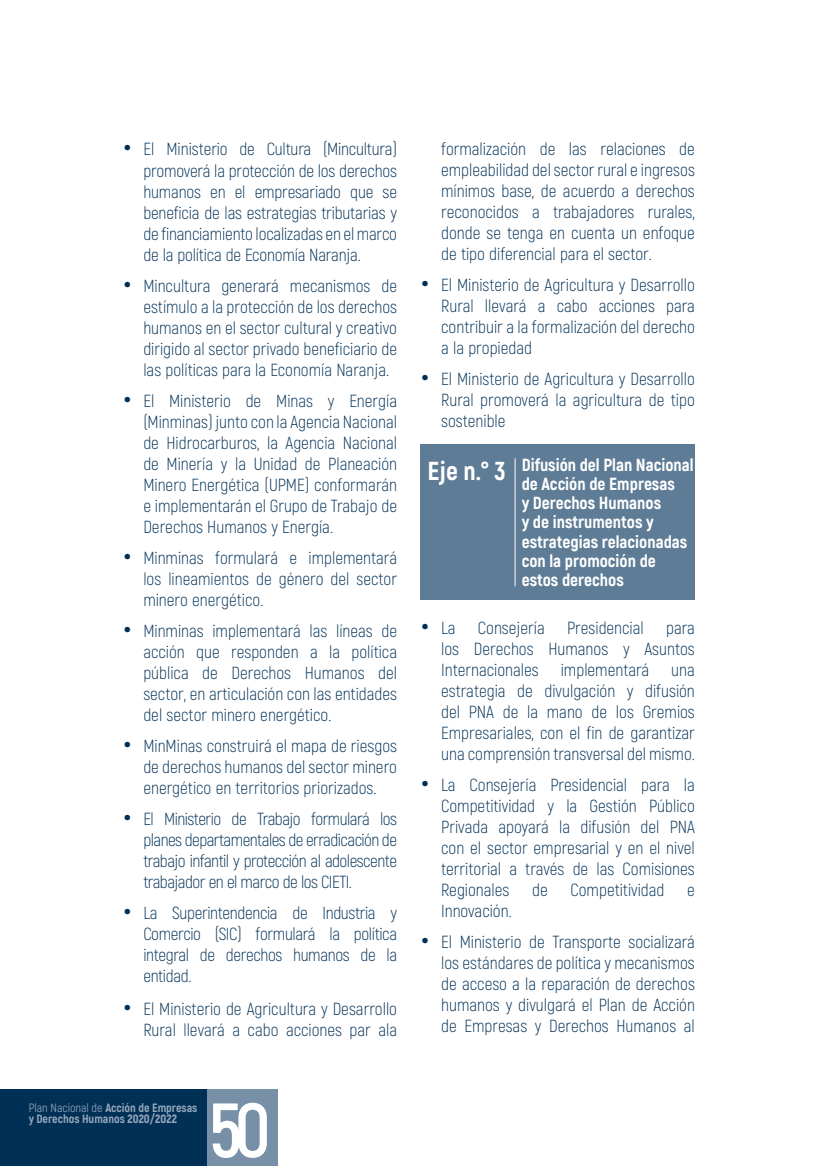
<style>
.page{position:relative;width:819px;height:1166px;background:#fff}
.page>*{position:absolute;margin:0;border:0;box-sizing:border-box;transform-origin:0 0}
.t1{font:700 76.65px "Akrobat";color:#fff}
.t2{font:800 25.9px "Akrobat";color:#fff}
.t3{font:300 17.5px/21px "Akrobat";color:#003056;text-align:justify}
.t4{font:800 17.5px/19.2px "Akrobat";color:#fff}
.t5{font:800 12.08px/10.8px "Akrobat";color:#94a5b9}
.s1{font-weight:800;font-size:29.75px}
.s2{font-weight:400}
.s3{font-weight:900}
</style>
<div class="page">
<div style="left:46px;top:1089px;width:232px;height:77px;background:#7890a7"></div>
<div style="left:0;top:1089px;width:207px;height:77px;background:#003056"></div>
<div style="left:420px;top:444px;width:274px;height:155px;background:#5e7c96"></div>
<hr style="left:514px;top:458px;width:1px;height:128px;background:#fff">
<p class="t3" style="left:124px;top:137px;width:274px;line-height:22.8px;text-align:right"><span class="s1">•</span> El Ministerio de Cultura (Mincultura) promoverá la protección de los derechos</p>
<p class="t3" style="left:143px;top:182px;width:255px">humanos en el empresariado que se beneficia de las estrategias tributarias y de financiamiento localizadas en el marco de la política de Economía Naranja.</p>
<p class="t3" style="left:143px;top:276px;width:255px;text-indent:-19px"><span class="s1">•</span> Mincultura generará mecanismos de estímulo a la protección de los derechos humanos en el sector cultural y creativo dirigido al sector privado beneficiario de las políticas para la Economía Naranja.</p>
<p class="t3" style="left:143px;top:391px;width:255px;text-indent:-19px"><span class="s1">•</span> El Ministerio de Minas y Energía (Minminas) junto con la Agencia Nacional de Hidrocarburos, la Agencia Nacional de Minería y la Unidad de Planeación Minero Energética (UPME) conformarán e implementarán el Grupo de Trabajo de Derechos Humanos y Energía.</p>
<p class="t3" style="left:143px;top:547px;width:255px;text-indent:-19px"><span class="s1">•</span> Minminas formulará e implementará los lineamientos de género del sector minero energético.</p>
<p class="t3" style="left:143px;top:620px;width:255px;text-indent:-19px"><span class="s1">•</span> Minminas implementará las líneas de acción que responden a la política pública de Derechos Humanos del sector, en articulación con las entidades del sector minero energético.</p>
<p class="t3" style="left:143px;top:735px;width:255px;text-indent:-19px"><span class="s1">•</span> MinMinas construirá el mapa de riesgos de derechos humanos del sector minero energético en territorios priorizados.</p>
<p class="t3" style="left:143px;top:808px;width:255px;text-indent:-19px"><span class="s1">•</span> El Ministerio de Trabajo formulará los planes departamentales de erradicación de trabajo infantil y protección al adolescente trabajador en el marco de los CIETI.</p>
<p class="t3" style="left:143px;top:902px;width:255px;text-indent:-19px"><span class="s1">•</span> La Superintendencia de Industria y Comercio (SIC) formulará la política integral de derechos humanos de la entidad.</p>
<p class="t3" style="left:124px;top:998px;width:274px;text-align:right"><span class="s1">•</span> El Ministerio de Agricultura y Desarrollo<br>Rural llevará a cabo acciones par ala</p>
<p class="t5" style="left:29px;top:1102px;width:170px"><span class="s2">Plan Nacional de</span> Acción de Empresas y Derechos Humanos <span class="s3">2020/2022</span></p>
<h1 class="t1" style="left:209px;top:1082px;width:63px">50</h1>
<p class="t3" style="left:441px;top:138px;width:255px">formalización de las relaciones de empleabilidad del sector rural e ingresos mínimos base, de acuerdo a derechos reconocidos a trabajadores rurales, donde se tenga en cuenta un enfoque de tipo diferencial para el sector.</p>
<p class="t3" style="left:441px;top:274px;width:255px;text-indent:-19px"><span class="s1">•</span> El Ministerio de Agricultura y Desarrollo Rural llevará a cabo acciones para contribuir a la formalización del derecho a la propiedad</p>
<p class="t3" style="left:441px;top:368px;width:255px;text-indent:-19px"><span class="s1">•</span> El Ministerio de Agricultura y Desarrollo Rural promoverá la agricultura de tipo sostenible</p>
<p class="t4" style="left:521px;top:455px;width:173px">Difusión del Plan Nacional de Acción de Empresas<br>y Derechos Humanos<br>y de instrumentos y estrategias relacionadas con la promoción de estos derechos</p>
<p class="t3" style="left:422px;top:617px;width:35px"><span class="s1">•</span> La</p>
<p class="t3" style="left:478px;top:617px;width:68px">Consejería</p>
<p class="t3" style="left:567px;top:617px;width:78px">Presidencial</p>
<h2 class="t2" style="left:427px;top:454px;width:80px">Eje n.° 3</h2>
<p class="t3" style="left:441px;top:617px;width:255px;text-indent:225px">para los Derechos Humanos y Asuntos Internacionales</p>
<p class="t3" style="left:560px;top:659px;width:90px">implementará</p>
<p class="t3" style="left:441px;top:659px;width:255px;text-indent:230px">una estrategia de divulgación y difusión del PNA de la mano de los Gremios Empresariales, con el fin de garantizar una comprensión transversal del mismo.</p>
<p class="t3" style="left:441px;top:774px;width:255px;text-indent:-19px"><span class="s1">•</span> La Consejería Presidencial para la Competitividad y la Gestión Público Privada apoyará la difusión del PNA con el sector empresarial y en el nivel territorial a través de las Comisiones Regionales</p>
<p class="t3" style="left:532px;top:879px;width:17px">de</p>
<p class="t3" style="left:570px;top:879px;width:95px">Competitividad</p>
<p class="t3" style="left:687px;top:879px;width:9px">e</p>
<p class="t3" style="left:441px;top:900px;width:72px">Innovación.</p>
<p class="t3" style="left:441px;top:931px;width:255px;text-indent:-19px"><span class="s1">•</span> El Ministerio de Transporte socializará los estándares de política y mecanismos de acceso a la reparación de derechos humanos y divulgará el Plan de Acción de Empresas y Derechos Humanos al</p>
</div>
